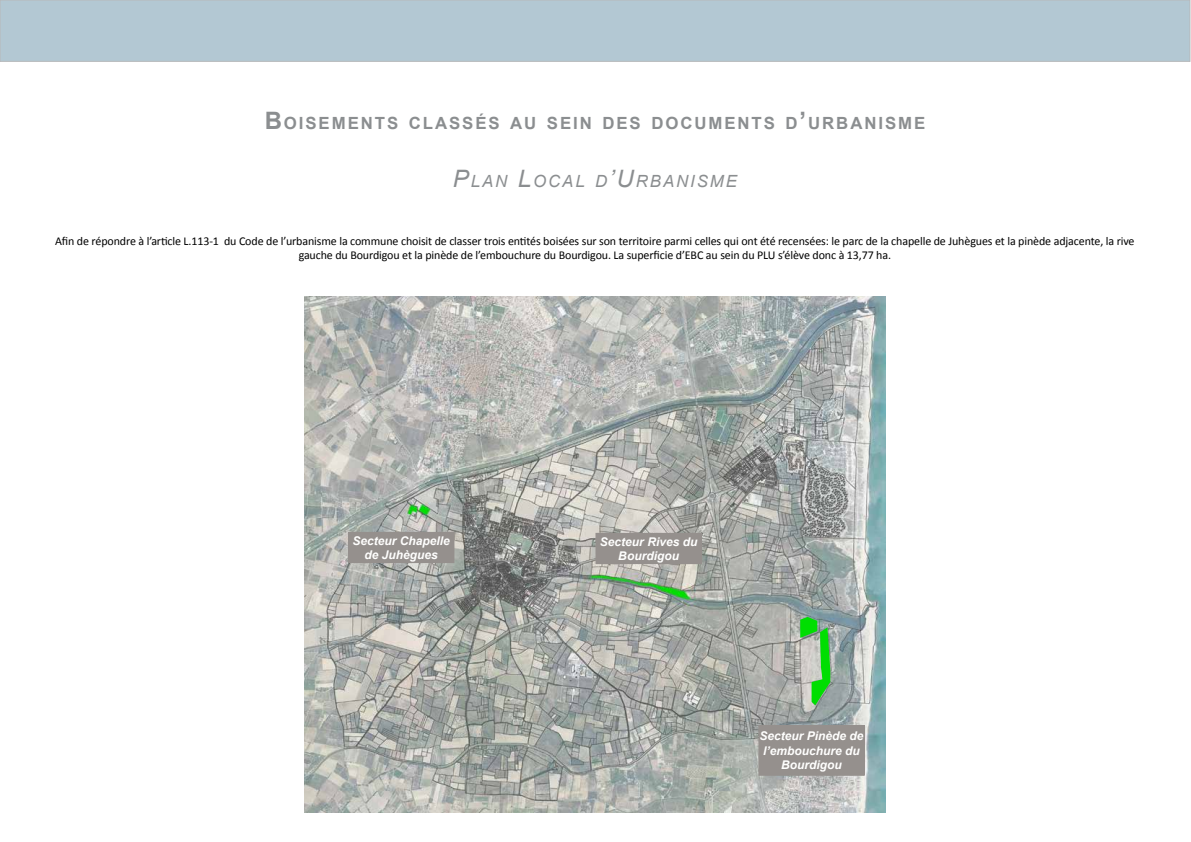
<style>
.page{position:relative;width:1191px;height:842px;background:#fff}
.page>*{position:absolute;margin:0;border:0;box-sizing:border-box;transform-origin:0 0}
.t1{font:700 16.8px "Arial";letter-spacing:.115em;color:#8b8e90}
.t2{font:italic 16.8px "Arial";letter-spacing:.115em;color:#8b8e90}
.t3{font:12px/14.4px "Calibri";letter-spacing:-.01em;color:#000;text-align:center}
.t4{font:italic 700 12px/14.4px "Arial";color:#fffffe;text-align:center}
.s1{font-size:24px}
</style>
<div class="page">
<img style="left:305px;top:296px;width:580px;height:516px">
<svg style="left:1190px;top:0;width:1px;height:62px"></svg>
<div style="left:0;top:0;width:1190px;height:62px;background:#b3c8d3;border:1px solid #919396"></div>
<div style="left:596px;top:533px;width:105px;height:31px;background:#95908d"></div>
<div style="left:595px;top:533px;width:107px;height:31px;border:1px solid #95908d"></div>
<div style="left:348px;top:532px;width:106px;height:31px;background:#95908d"></div>
<svg style="left:800px;top:617px;width:30px;height:88px;background:#73c774"></svg>
<div style="left:759px;top:725px;width:105px;height:50px;background:#95908d"></div>
<div style="left:758px;top:725px;width:106px;height:51px;border:1px solid #95908d"></div>
<h1 class="t1" style="left:265px;top:112px;width:660px"><span class="s1">B</span>OISEMENTS CLASSÉS AU SEIN DES DOCUMENTS D<span class="s1">’</span>URBANISME</h1>
<h1 class="t2" style="left:453px;top:170px;width:285px"><span class="s1">P</span>LAN <span class="s1">L</span>OCAL D<span class="s1">’U</span>RBANISME</h1>
<p class="t3" style="left:55px;top:234px;width:1081px">Afin de répondre à l’article L.113-1 du Code de l’urbanisme la commune choisit de classer trois entités boisées sur son territoire parmi celles qui ont été recensées: le parc de la chapelle de Juhègues et la pinède adjacente, la rive gauche du Bourdigou et la pinède de l’embouchure du Bourdigou. La superficie d’EBC au sein du PLU s’élève donc à 13,77 ha.</p>
<p class="t4" style="left:352px;top:534px;width:99px">Secteur Chapelle de Juhègues</p>
<p class="t4" style="left:600px;top:535px;width:99px">Secteur Rives du<br>Bourdigou</p>
<p class="t4" style="left:759px;top:729px;width:106px">Secteur Pinède de l’embouchure du<br>Bourdigou</p>
</div>
